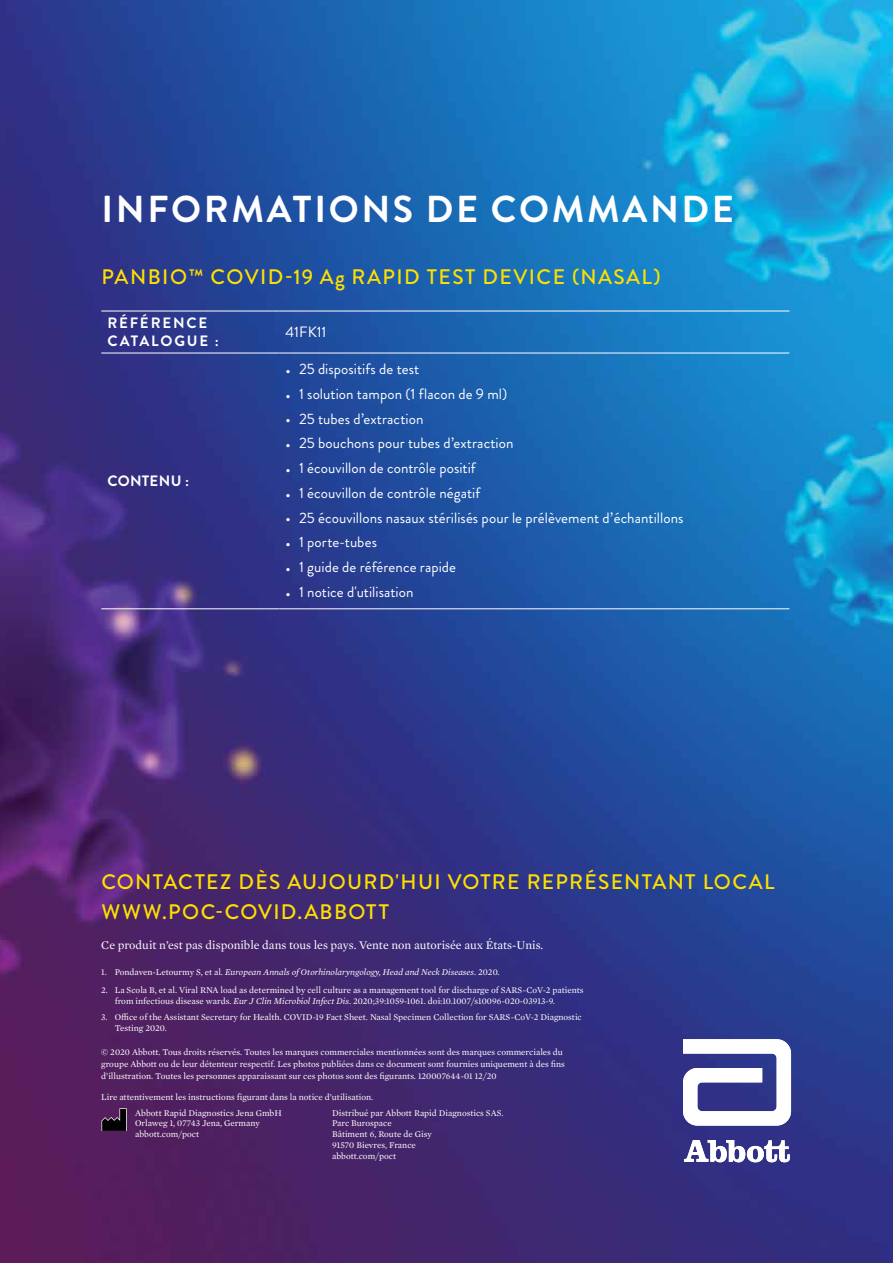
<style>
.page{position:relative;width:893px;height:1263px;background:#fff}
.page>*{position:absolute;margin:0;border:0;box-sizing:border-box;transform-origin:0 0}
.t1{font:700 37.5px "Brandon Grotesque";letter-spacing:.07em;color:#fff}
.t2{font:500 21px/30px "Brandon Grotesque";letter-spacing:.065em;color:#ffdf00}
.t3{font:15px "Brandon Grotesque";letter-spacing:.005em;color:#fff}
.t4{font:700 15px/18px "Brandon Grotesque";letter-spacing:.12em;color:#fff}
.t5{font:700 15px "Brandon Grotesque";letter-spacing:.02em;color:#fff}
.t6{font:12px "Mercury Text G1";color:#fff}
.t7{font:9px/10.8px "Mercury Text G1";color:#fff}
.t8{font:italic 9px "Mercury Text G1";color:#fff}
.s1{font-style:normal}
.s2{font-style:italic}
</style>
<div class="page">
<img style="left:0;top:0;width:893px;height:1263px">
<svg style="left:683px;top:1039px;width:108px;height:86px"></svg>
<svg style="left:684px;top:1140px;width:106px;height:22px"></svg>
<hr style="left:101px;top:311px;width:178px;height:1px;background:#fff">
<hr style="left:279px;top:311px;width:510px;height:1px;background:#fff">
<hr style="left:101px;top:353px;width:178px;height:1px;background:#fff">
<hr style="left:279px;top:353px;width:510px;height:1px;background:#fff">
<hr style="left:101px;top:608px;width:178px;height:1px;background:#fff">
<hr style="left:279px;top:608px;width:510px;height:1px;background:#fff">
<svg style="left:101px;top:1108px;width:26px;height:23px"></svg>
<h1 class="t1" style="left:102px;top:183px;width:634px">INFORMATIONS DE COMMANDE</h1>
<h2 class="t2" style="left:101px;top:262px;width:561px">PANBIO™ COVID-19 Ag RAPID TEST DEVICE (NASAL)</h2>
<h3 class="t4" style="left:107px;top:314px;width:113px">RÉFÉRENCE<br>CATALOGUE :</h3>
<h3 class="t5" style="left:107px;top:470px;width:83px">CONTENU :</h3>
<h3 class="t3" style="left:285px;top:322px;width:42px">41FK11</h3>
<h3 class="t3" style="left:285px;top:359px;width:135px">• 25 dispositifs de test</h3>
<h3 class="t3" style="left:285px;top:383px;width:223px">• 1 solution tampon (1 flacon de 9 ml)</h3>
<h3 class="t3" style="left:285px;top:408px;width:139px">• 25 tubes d’extraction</h3>
<h3 class="t3" style="left:285px;top:433px;width:230px">• 25 bouchons pour tubes d’extraction</h3>
<h3 class="t3" style="left:285px;top:458px;width:192px">• 1 écouvillon de contrôle positif</h3>
<h3 class="t3" style="left:285px;top:482px;width:196px">• 1 écouvillon de contrôle négatif</h3>
<h3 class="t3" style="left:285px;top:507px;width:399px">• 25 écouvillons nasaux stérilisés pour le prélèvement d’échantillons</h3>
<h3 class="t3" style="left:285px;top:532px;width:93px">• 1 porte-tubes</h3>
<h3 class="t3" style="left:285px;top:557px;width:172px">• 1 guide de référence rapide</h3>
<h3 class="t3" style="left:285px;top:581px;width:130px">• 1 notice d'utilisation</h3>
<h2 class="t2" style="left:101px;top:867px;width:675px">CONTACTEZ DÈS AUJOURD'HUI VOTRE REPRÉSENTANT LOCAL<br>WWW.POC-COVID.ABBOTT</h2>
<h3 class="t6" style="left:101px;top:937px;width:444px">Ce produit n’est pas disponible dans tous les pays. Vente non autorisée aux États-Unis.</h3>
<p class="t8" style="left:101px;top:966px;width:400px"><span class="s1">1. Pondaven-Letourmy S, et al.</span> European Annals of Otorhinolaryngology, Head and Neck Diseases<span class="s1">. 2020.</span></p>
<p class="t7" style="left:115px;top:985px;width:470px;text-indent:-14px">2. La Scola B, et al. Viral RNA load as determined by cell culture as a management tool for discharge of SARS-CoV-2 patients from infectious disease wards. <span class="s2">Eur J Clin Microbiol Infect Dis</span>. 2020;39:1059-1061. doi:10.1007/s10096-020-03913-9.</p>
<p class="t7" style="left:115px;top:1012px;width:469px;text-indent:-14px">3. Office of the Assistant Secretary for Health. COVID-19 Fact Sheet. Nasal Specimen Collection for SARS-CoV-2 Diagnostic<br>Testing 2020.</p>
<p class="t7" style="left:101px;top:1045px;width:465px;line-height:12px">© 2020 Abbott. Tous droits réservés. Toutes les marques commerciales mentionnées sont des marques commerciales du groupe Abbott ou de leur détenteur respectif. Les photos publiées dans ce document sont fournies uniquement à des fins d’illustration. Toutes les personnes apparaissant sur ces photos sont des figurants. 120007644-01 12/20</p>
<p class="t7" style="left:332px;top:1088px;width:173px;line-height:15.6px;text-indent:-231px">Lire attentivement les instructions figurant dans la notice d’utilisation.<br>Distribué par Abbott Rapid Diagnostics SAS.</p>
<p class="t7" style="left:332px;top:1117px;width:101px">Parc Burospace<br>Bâtiment 6, Route de Gisy<br>91570 Bievres, France abbott.com/poct</p>
<p class="t7" style="left:135px;top:1107px;width:148px">Abbott Rapid Diagnostics Jena GmbH<br>Orlaweg 1, 07743 Jena, Germany abbott.com/poct</p>
</div>
